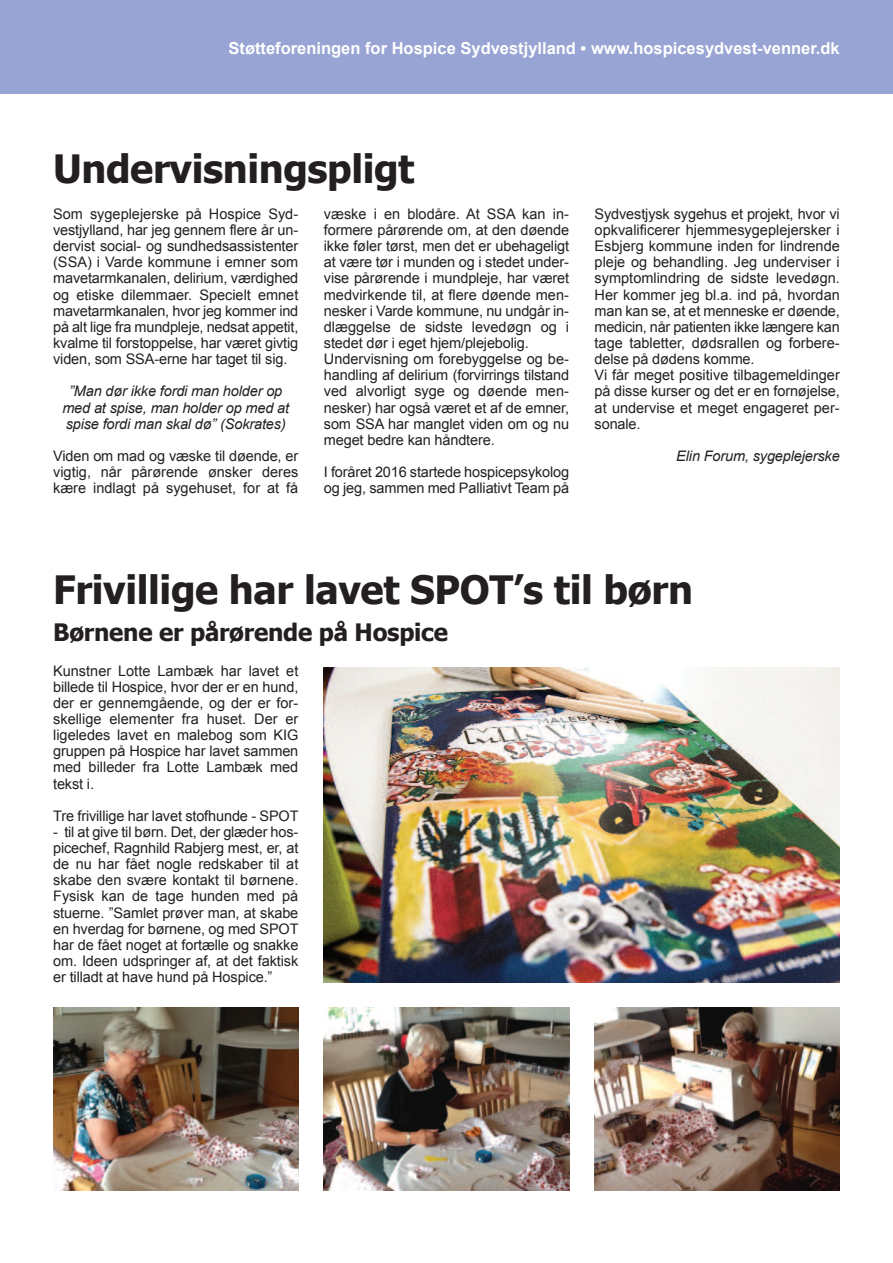
<style>
.page{position:relative;width:893px;height:1263px;background:#fff}
.page>*{position:absolute;margin:0;border:0;box-sizing:border-box;transform-origin:0 0}
.t1{font:700 39px "Tahoma";letter-spacing:-.01em;color:#231f20}
.t2{font:700 24px "Tahoma";letter-spacing:-.01em;color:#231f20}
.t3{font:700 16.5px "Arial";color:#fff}
.t4{font:14.55px/16.2px "Arial";letter-spacing:-.01em;color:#231f20;text-align:justify}
.t5{font:italic 14.55px/16.2px "Arial";letter-spacing:-.01em;color:#231f20;text-align:center}
</style>
<div class="page">
<div style="left:0;top:0;width:893px;height:94px;background:#98a4d3"></div>
<img style="left:324px;top:667px;width:516px;height:315px">
<img style="left:53px;top:1008px;width:245px;height:183px">
<img style="left:324px;top:1008px;width:245px;height:183px">
<img style="left:595px;top:1008px;width:245px;height:183px">
<p class="t3" style="left:229px;top:39px;width:613px">Støtteforeningen for Hospice Sydvestjylland • www.hospicesydvest-venner.dk</p>
<h1 class="t1" style="left:53px;top:144px;width:363px">Undervisningspligt</h1>
<p class="t4" style="left:53px;top:206px;width:247px">Som sygeplejerske på Hospice Syd&shy;vestjylland, har jeg gennem flere år un&shy;dervist social- og sundhedsassistenter (SSA) i Varde kommune i emner som mavetarmkanalen, delirium, værdighed og etiske dilemmaer. Specielt emnet mavetarmkanalen, hvor jeg kommer ind på alt lige fra mundpleje, nedsat appetit, kvalme til forstoppelse, har været givtig viden, som SSA-erne har taget til sig.</p>
<p class="t5" style="left:62px;top:383px;width:228px">”Man dør ikke fordi man holder op med at spise, man holder op med at spise fordi man skal dø” (Sokrates)</p>
<p class="t4" style="left:53px;top:448px;width:247px">Viden om mad og væske til døende, er vigtig, når pårørende ønsker deres kære indlagt på sygehuset, for at få</p>
<p class="t4" style="left:324px;top:206px;width:247px;text-align:left">væske i en blodåre. At SSA kan in&shy;formere pårørende om, at den døende ikke føler tørst, men det er ubehageligt at være tør i munden og i stedet under&shy;vise pårørende i mundpleje, har været medvirkende til, at flere døende men&shy;nesker i Varde kommune, nu undgår in&shy;dlæggelse de sidste levedøgn og i stedet dør i eget hjem/plejebolig.<br>Undervisning om forebyggelse og be&shy;handling af delirium (forvirrings tilstand ved alvorligt syge og døende men&shy;nesker) har også været et af de emner, som SSA har manglet viden om og nu meget bedre kan håndtere.</p>
<p class="t4" style="left:324px;top:464px;width:247px">I foråret 2016 startede hospicepsykolog og jeg, sammen med Palliativt Team på</p>
<p class="t4" style="left:595px;top:206px;width:247px;text-align:left">Sydvestjysk sygehus et projekt, hvor vi opkvalificerer hjemmesygeplejersker i Esbjerg kommune inden for lindrende pleje og behandling. Jeg underviser i symptomlindring de sidste levedøgn.<br>Her kommer jeg bl.a. ind på, hvordan man kan se, at et menneske er døende, medicin, når patienten ikke længere kan tage tabletter, dødsrallen og forbere&shy;delse på dødens komme.<br>Vi får meget positive tilbagemeldinger på disse kurser og det er en fornøjelse, at undervise et meget engageret per&shy;sonale.</p>
<p class="t5" style="left:676px;top:448px;width:165px">Elin Forum, sygeplejerske</p>
<h1 class="t1" style="left:53px;top:565px;width:641px">Frivillige har lavet SPOT’s til børn</h1>
<h2 class="t2" style="left:53px;top:617px;width:396px">Børnene er pårørende på Hospice</h2>
<p class="t4" style="left:53px;top:662px;width:247px">Kunstner Lotte Lambæk har lavet et billede til Hospice, hvor der er en hund, der er gennemgående, og der er for&shy;skellige elementer fra huset. Der er ligeledes lavet en malebog som KIG gruppen på Hospice har lavet sammen med billeder fra Lotte Lambæk med tekst i.</p>
<p class="t4" style="left:53px;top:808px;width:247px">Tre frivillige har lavet stofhunde - SPOT</p>
<p class="t4" style="left:53px;top:824px;width:247px">- til at give til børn. Det, der glæder hos&shy;picechef, Ragnhild Rabjerg mest, er, at de nu har fået nogle redskaber til at skabe den svære kontakt til børnene.<br>Fysisk kan de tage hunden med på stuerne. ”Samlet prøver man, at skabe en hverdag for børnene, og med SPOT har de fået noget at fortælle og snakke om. Ideen udspringer af, at det faktisk er tilladt at have hund på Hospice.”</p>
</div>
